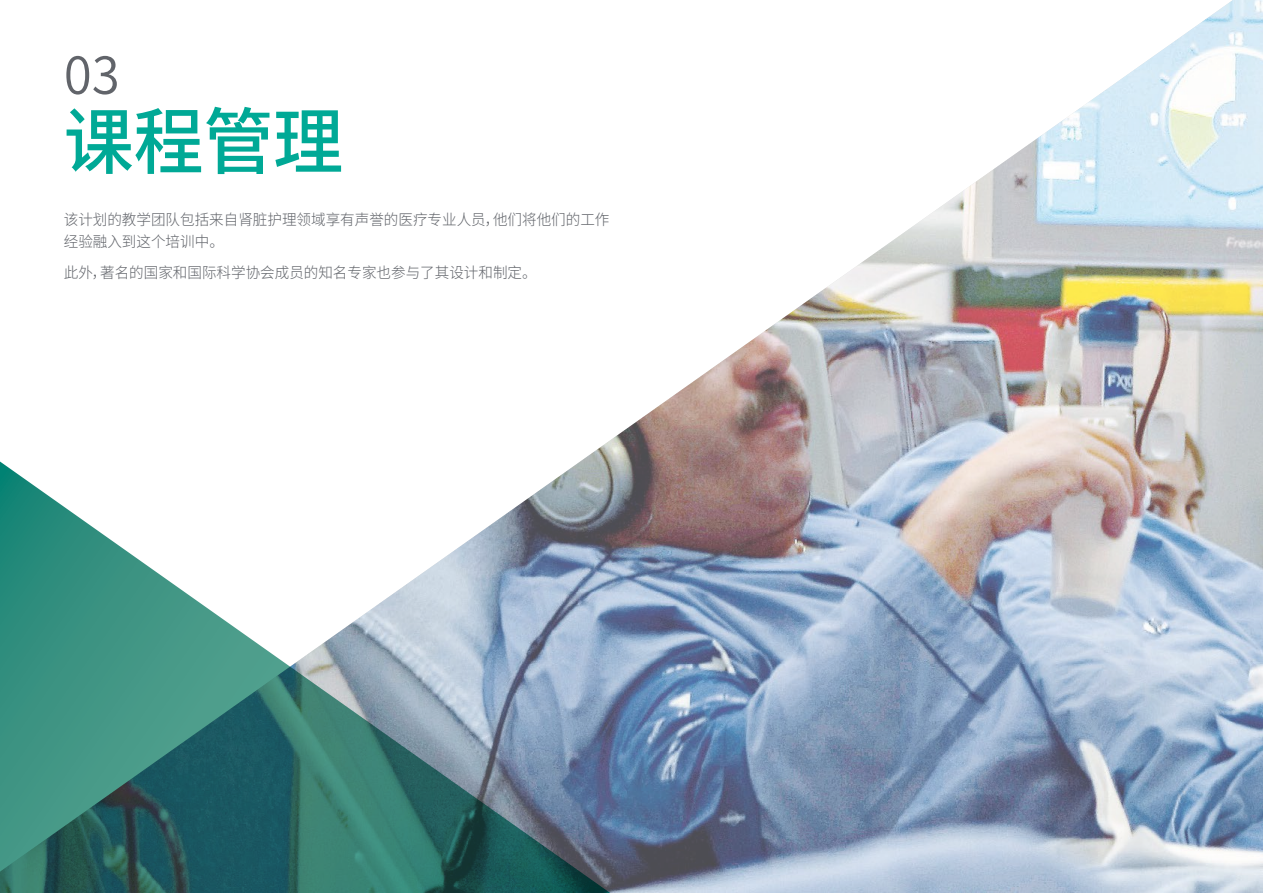
<style>
.page{position:relative;width:1263px;height:893px;background:#fff}
.page>*{position:absolute;margin:0;border:0;box-sizing:border-box;transform-origin:0 0}
.t1{font:500 72px "Source Han Sans CN";color:#00a996}
.t2{font:52.5px "Source Han Sans CN";color:#61646a}
.t3{font:300 15px/22.5px "Source Han Sans CN";color:#61646a}
</style>
<div class="page">
<img style="left:602px;top:0;width:661px;height:893px">
<svg style="left:0;top:446px;width:640px;height:447px"></svg>
<h2 class="t2" style="left:64px;top:45px;width:57px">03</h2>
<h1 class="t1" style="left:64px;top:101px;width:281px">课程管理</h1>
<p class="t3" style="left:64px;top:208px;width:547px">该计划的教学团队包括来自肾脏护理领域享有声誉的医疗专业人员，他们将他们的工作经验融入到这个培训中。</p>
<p class="t3" style="left:64px;top:262px;width:475px">此外，著名的国家和国际科学协会成员的知名专家也参与了其设计和制定。</p>
</div>
